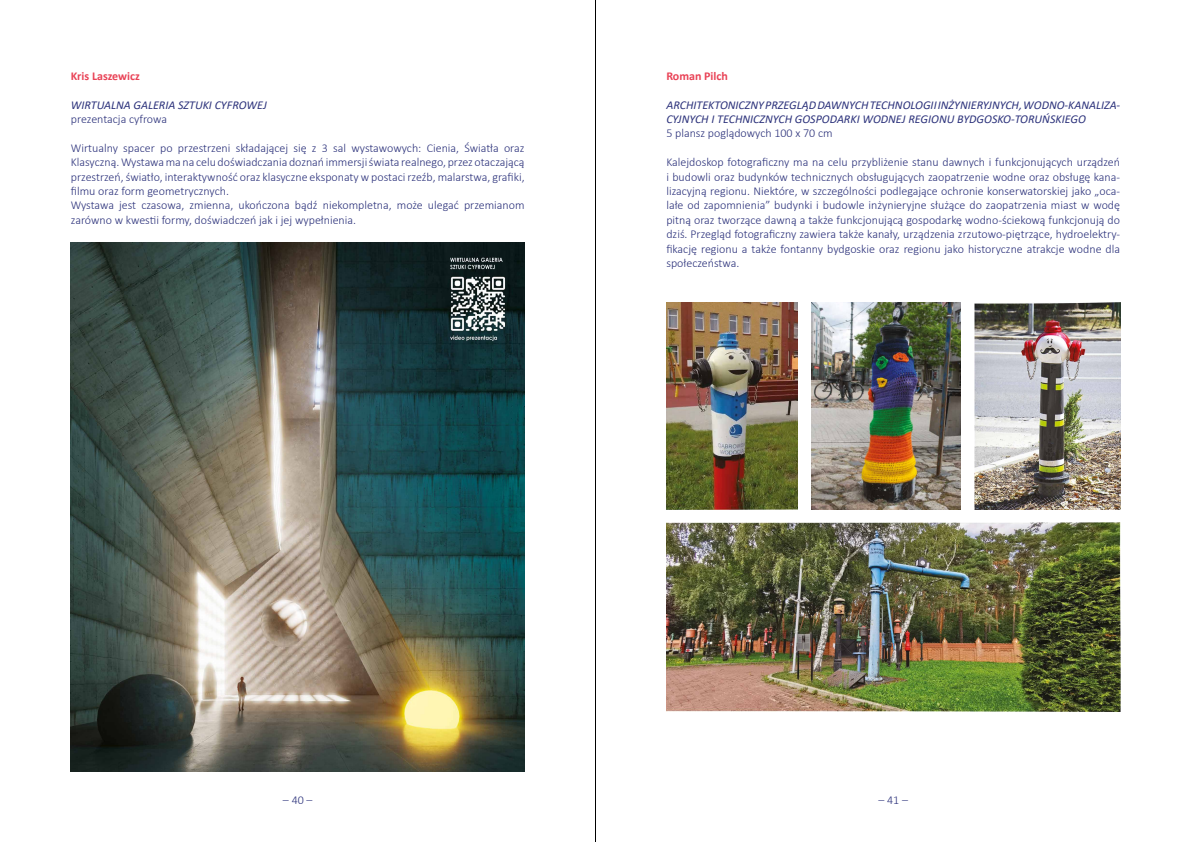
<style>
.page{position:relative;width:1191px;height:842px;background:#fff}
.page>*{position:absolute;margin:0;border:0;box-sizing:border-box;transform-origin:0 0}
.t1{font:300 12px/14.4px "Calibri";color:#2c327b;text-align:justify}
.t2{font:italic 12px/14.4px "Calibri";color:#2c327b}
.t3{font:700 12px "Calibri";color:#e94256}
</style>
<div class="page">
<hr style="left:595px;top:0;width:1px;height:842px;background:#000">
<img style="left:974px;top:302px;width:146px;height:207px">
<img style="left:811px;top:302px;width:149px;height:207px">
<img style="left:666px;top:302px;width:131px;height:207px">
<img style="left:666px;top:522px;width:454px;height:189px">
<img style="left:71px;top:242px;width:453px;height:529px">
<p class="t3" style="left:71px;top:67px;width:71px">Kris Laszewicz</p>
<p class="t2" style="left:71px;top:97px;width:197px">WIRTUALNA GALERIA SZTUKI CYFROWEJ</p>
<p class="t1" style="left:71px;top:112px;width:98px">prezentacja cyfrowa</p>
<p class="t1" style="left:71px;top:141px;width:455px;text-align:left">Wirtualny spacer po przestrzeni składającej się z 3 sal wystawowych: Cienia, Światła oraz Klasyczną. Wystawa ma na celu doświadczania doznań immersji świata realnego, przez otaczającą przestrzeń, światło, interaktywność oraz klasyczne eksponaty w postaci rzeźb, malarstwa, grafiki, filmu oraz form geometrycznych.<br>Wystawa jest czasowa, zmienna, ukończona bądź niekompletna, może ulegać przemianom zarówno w kwestii formy, doświadczeń jak i jej wypełnienia.</p>
<p class="t3" style="left:666px;top:67px;width:63px">Roman Pilch</p>
<p class="t2" style="left:666px;top:97px;width:455px">ARCHITEKTONICZNY PRZEGLĄD DAWNYCH TECHNOLOGII INŻYNIERYJNYCH, WODNO-KANALIZA-<br>CYJNYCH I TECHNICZNYCH GOSPODARKI WODNEJ REGIONU BYDGOSKO-TORUŃSKIEGO</p>
<p class="t1" style="left:666px;top:126px;width:168px">5 plansz poglądowych 100 x 70 cm</p>
<p class="t1" style="left:666px;top:155px;width:455px">Kalejdoskop fotograficzny ma na celu przybliżenie stanu dawnych i funkcjonujących urządzeń i budowli oraz budynków technicznych obsługujących zaopatrzenie wodne oraz obsługę kana&shy;lizacyjną regionu. Niektóre, w szczególności podlegające ochronie konserwatorskiej jako „oca&shy;lałe od zapomnienia” budynki i budowle inżynieryjne służące do zaopatrzenia miast w wodę pitną oraz tworzące dawną a także funkcjonującą gospodarkę wodno-ściekową funkcjonują do dziś. Przegląd fotograficzny zawiera także kanały, urządzenia zrzutowo-piętrzące, hydroelektry&shy;fikację regionu a także fontanny bydgoskie oraz regionu jako historyczne atrakcje wodne dla społeczeństwa.</p>
<p class="t1" style="left:283px;top:793px;width:31px">– 40 –</p>
<p class="t1" style="left:878px;top:793px;width:31px">– 41 –</p>
</div>
